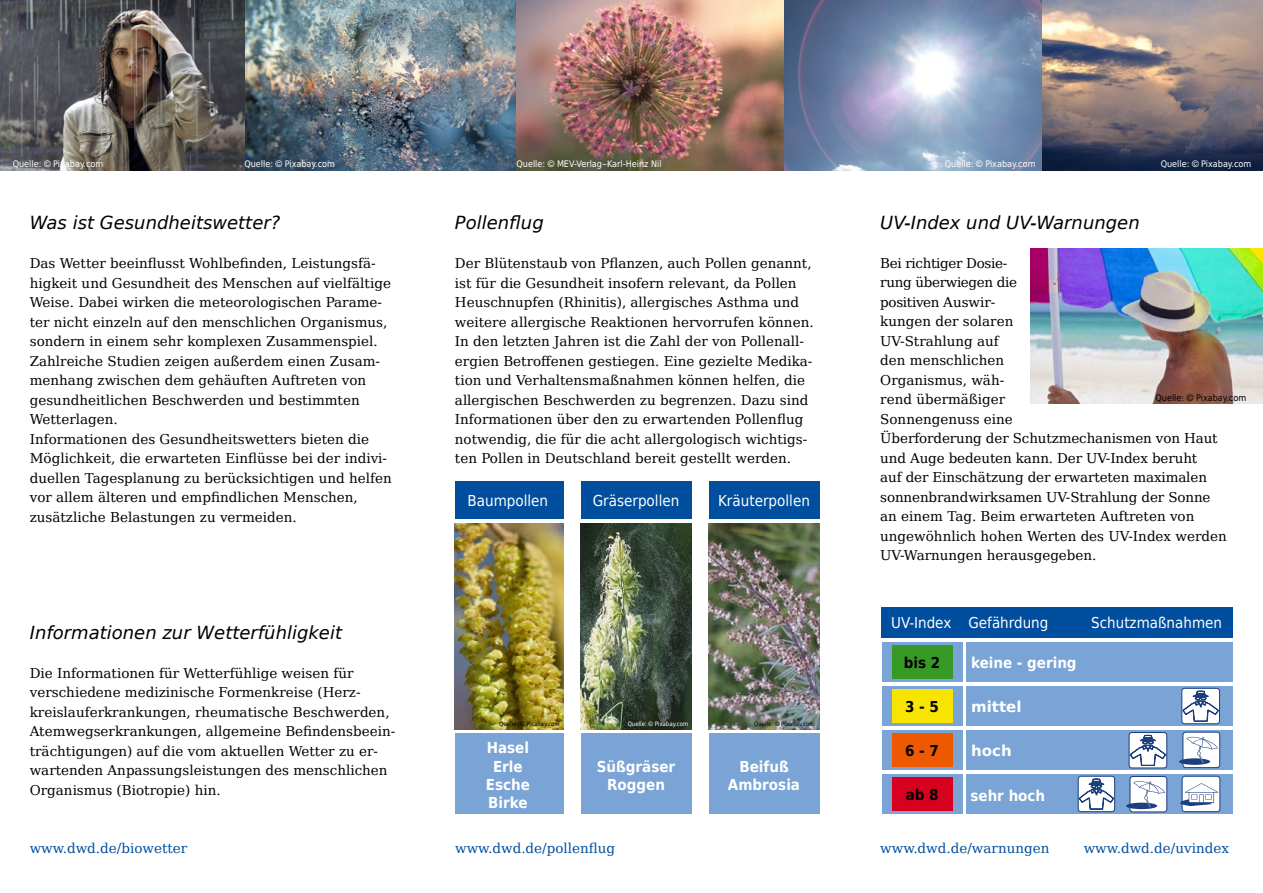
<style>
.page{position:relative;width:1263px;height:893px;background:#fff}
.page>*{position:absolute;margin:0;border:0;box-sizing:border-box;transform-origin:0 0}
.t1{font:italic 18px "DejaVu Sans";color:#000}
.t2{font:700 15.15px/18.1px "DejaVu Sans Condensed";color:#fff;text-align:center}
.t3{font:15.15px "DejaVu Sans Condensed";color:#fff}
.t4{font:15px "DejaVu Sans Condensed";color:#fff}
.t5{font:700 15px "DejaVu Sans Condensed";color:#fff}
.t6{font:700 15px "DejaVu Sans Condensed";color:#000}
.t7{font:700 15px "DejaVu Sans";color:#fff}
.t8{font:13.5px/19.5px "DejaVu Serif";color:#000}
.t9{font:13.5px "DejaVu Serif";color:#004e9e}
.t10{font:9px "DejaVu Sans Condensed";color:#fff}
.t11{font:9px "DejaVu Sans Condensed";color:#000}
.t12{font:6px "DejaVu Sans Condensed";color:#000}
.t13{font:6px "DejaVu Sans Condensed";color:#fff}
.s1{font-family:"Arial"}
</style>
<div class="page">
<img style="left:0;top:0;width:785px;height:171px">
<img style="left:785px;top:0;width:258px;height:171px">
<img style="left:1043px;top:0;width:220px;height:171px">
<img style="left:1030px;top:249px;width:233px;height:155px">
<div style="left:882px;top:607px;width:351px;height:31px;background:#004e9e"></div>
<div style="left:966px;top:730px;width:267px;height:40px;background:#79a4d5"></div>
<div style="left:966px;top:686px;width:267px;height:40px;background:#79a4d5"></div>
<div style="left:966px;top:774px;width:267px;height:40px;background:#79a4d5"></div>
<div style="left:882px;top:642px;width:80px;height:40px;background:#79a4d5"></div>
<div style="left:882px;top:686px;width:80px;height:40px;background:#79a4d5"></div>
<div style="left:882px;top:730px;width:80px;height:40px;background:#79a4d5"></div>
<div style="left:882px;top:774px;width:80px;height:40px;background:#79a4d5"></div>
<div style="left:892px;top:645px;width:60px;height:33px;background:#389a26"></div>
<div style="left:892px;top:689px;width:60px;height:34px;background:#f7e400"></div>
<div style="left:892px;top:734px;width:60px;height:33px;background:#ed5801"></div>
<div style="left:892px;top:778px;width:60px;height:33px;background:#d8001f"></div>
<div style="left:966px;top:642px;width:267px;height:40px;background:#79a4d5"></div>
<svg style="left:1182px;top:688px;width:37px;height:36px"></svg>
<div style="left:1181px;top:688px;width:39px;height:36px;border:1px solid #1d3f7e;border-radius:3px"></div>
<svg style="left:1183px;top:691px;width:35px;height:30px"></svg>
<div style="left:1183px;top:732px;width:37px;height:36px;background:#fff;border-radius:3px"></div>
<svg style="left:1179px;top:736px;width:39px;height:29px"></svg>
<div style="left:1182px;top:732px;width:38px;height:36px;border:1px solid #1d3f7e;border-radius:3px"></div>
<div style="left:1182px;top:776px;width:38px;height:36px;background:#fff;border-radius:3px"></div>
<svg style="left:1179px;top:783px;width:39px;height:23px"></svg>
<div style="left:1182px;top:776px;width:38px;height:36px;border:1px solid #1d3f7e;border-radius:3px"></div>
<div style="left:1130px;top:776px;width:37px;height:36px;background:#fff;border-radius:3px"></div>
<svg style="left:1126px;top:780px;width:39px;height:29px"></svg>
<div style="left:1130px;top:776px;width:37px;height:36px;border:1px solid #1d3f7e;border-radius:3px"></div>
<svg style="left:1078px;top:776px;width:37px;height:36px"></svg>
<div style="left:1078px;top:776px;width:37px;height:36px;border:1px solid #1d3f7e;border-radius:3px"></div>
<svg style="left:1079px;top:779px;width:35px;height:30px"></svg>
<svg style="left:1129px;top:732px;width:38px;height:36px"></svg>
<div style="left:1129px;top:732px;width:38px;height:36px;border:1px solid #1d3f7e;border-radius:3px"></div>
<svg style="left:1130px;top:735px;width:36px;height:31px"></svg>
<img style="left:708px;top:523px;width:111px;height:206px">
<img style="left:455px;top:523px;width:108px;height:206px">
<img style="left:580px;top:523px;width:111px;height:206px">
<div style="left:580px;top:734px;width:111px;height:80px;background:#79a4d5"></div>
<div style="left:580px;top:482px;width:111px;height:37px;background:#004e9e"></div>
<div style="left:455px;top:482px;width:108px;height:37px;background:#004e9e"></div>
<div style="left:455px;top:734px;width:108px;height:80px;background:#79a4d5"></div>
<div style="left:708px;top:734px;width:111px;height:80px;background:#79a4d5"></div>
<div style="left:708px;top:482px;width:111px;height:37px;background:#004e9e"></div>
<p class="t10" style="left:13px;top:156px;width:92px">Quelle: <span class="s1">©</span> Pixabay.com</p>
<p class="t10" style="left:244px;top:156px;width:92px">Quelle: <span class="s1">©</span> Pixabay.com</p>
<p class="t10" style="left:516px;top:156px;width:147px">Quelle: <span class="s1">©</span> MEV-Verlag‒Karl-Heinz Nil</p>
<p class="t10" style="left:945px;top:156px;width:92px">Quelle: <span class="s1">©</span> Pixabay.com</p>
<p class="t10" style="left:1161px;top:156px;width:92px">Quelle: <span class="s1">©</span> Pixabay.com</p>
<p class="t1" style="left:30px;top:210px;width:252px">Was ist Gesundheitswetter?</p>
<p class="t8" style="left:30px;top:253px;width:363px">Das Wetter beeinflusst Wohlbefinden, Leistungsfä&shy;higkeit und Gesundheit des Menschen auf vielfältige Weise. Dabei wirken die meteorologischen Parame&shy;ter nicht einzeln auf den menschlichen Organismus, sondern in einem sehr komplexen Zusammenspiel.<br>Zahlreiche Studien zeigen außerdem einen Zusam&shy;menhang zwischen dem gehäuften Auftreten von gesundheitlichen Beschwerden und bestimmten Wetterlagen.</p>
<p class="t8" style="left:30px;top:429px;width:364px">Informationen des Gesundheitswetters bieten die Möglichkeit, die erwarteten Einflüsse bei der indivi&shy;duellen Tagesplanung zu berücksichtigen und helfen vor allem älteren und empfindlichen Menschen, zusätzliche Belastungen zu vermeiden.</p>
<p class="t1" style="left:30px;top:619px;width:314px">Informationen zur Wetterfühligkeit</p>
<p class="t8" style="left:30px;top:663px;width:367px">Die Informationen für Wetterfühlige weisen für verschiedene medizinische Formenkreise (Herz&shy;kreislauferkrankungen, rheumatische Beschwerden, Atemwegserkrankungen, allgemeine Befindensbeein&shy;trächtigungen) auf die vom aktuellen Wetter zu er&shy;wartenden Anpassungsleistungen des menschlichen Organismus (Biotropie) hin.</p>
<p class="t1" style="left:455px;top:210px;width:90px">Pollenflug</p>
<p class="t1" style="left:880px;top:210px;width:261px">UV-Index und UV-Warnungen</p>
<p class="t8" style="left:455px;top:253px;width:360px">Der Blütenstaub von Pflanzen, auch Pollen genannt, ist für die Gesundheit insofern relevant, da Pollen Heuschnupfen (Rhinitis), allergisches Asthma und weitere allergische Reaktionen hervorrufen können.<br>In den letzten Jahren ist die Zahl der von Pollenall&shy;ergien Betroffenen gestiegen. Eine gezielte Medika&shy;tion und Verhaltensmaßnahmen können helfen, die allergischen Beschwerden zu begrenzen. Dazu sind Informationen über den zu erwartenden Pollenflug notwendig, die für die acht allergologisch wichtigs&shy;ten Pollen in Deutschland bereit gestellt werden.</p>
<p class="t3" style="left:467px;top:488px;width:82px">Baumpollen</p>
<p class="t3" style="left:593px;top:488px;width:88px">Gräserpollen</p>
<p class="t3" style="left:718px;top:488px;width:93px">Kräuterpollen</p>
<p class="t12" style="left:499px;top:719px;width:62px">Quelle: <span class="s1">©</span> Pixabay.com</p>
<p class="t13" style="left:628px;top:719px;width:62px">Quelle: <span class="s1">©</span> Pixabay.com</p>
<p class="t12" style="left:754px;top:719px;width:62px">Quelle: <span class="s1">©</span> Pixabay.com</p>
<p class="t2" style="left:486px;top:738px;width:46px">Hasel<br>Erle<br>Esche<br>Birke</p>
<p class="t2" style="left:597px;top:757px;width:80px">Süßgräser<br>Roggen</p>
<p class="t2" style="left:728px;top:757px;width:74px">Beifuß<br>Ambrosia</p>
<p class="t8" style="left:880px;top:253px;width:348px">Bei richtiger Dosie-<br>rung überwiegen die<br>positiven Auswir-<br>kungen der solaren<br>UV-Strahlung auf<br>den menschlichen<br>Organismus, wäh-<br>rend übermäßiger<br>Sonnengenuss eine<br>Überforderung der Schutzmechanismen von Haut und Auge bedeuten kann. Der UV-Index beruht<br>auf der Einschätzung der erwarteten maximalen sonnenbrandwirksamen UV-Strahlung der Sonne an einem Tag. Beim erwarteten Auftreten von ungewöhnlich hohen Werten des UV-Index werden<br>UV-Warnungen herausgegeben.</p>
<p class="t11" style="left:1155px;top:391px;width:92px">Quelle: <span class="s1">©</span> Pixabay.com</p>
<p class="t4" style="left:891px;top:611px;width:159px">UV-Index Gefährdung</p>
<p class="t4" style="left:1091px;top:611px;width:132px">Schutzmaßnahmen</p>
<p class="t6" style="left:904px;top:650px;width:38px">bis 2</p>
<p class="t6" style="left:905px;top:694px;width:35px">3 - 5</p>
<p class="t6" style="left:905px;top:738px;width:35px">6 - 7</p>
<p class="t6" style="left:906px;top:782px;width:34px">ab 8</p>
<p class="t5" style="left:971px;top:650px;width:107px">keine - gering</p>
<p class="t7" style="left:971px;top:694px;width:52px">mittel</p>
<p class="t7" style="left:971px;top:738px;width:42px">hoch</p>
<p class="t5" style="left:970px;top:783px;width:76px">sehr hoch</p>
<p class="t9" style="left:30px;top:838px;width:159px">www.dwd.de/biowetter</p>
<p class="t9" style="left:455px;top:838px;width:162px">www.dwd.de/pollenflug</p>
<p class="t9" style="left:880px;top:838px;width:171px">www.dwd.de/warnungen</p>
<p class="t9" style="left:1084px;top:838px;width:147px">www.dwd.de/uvindex</p>
</div>
